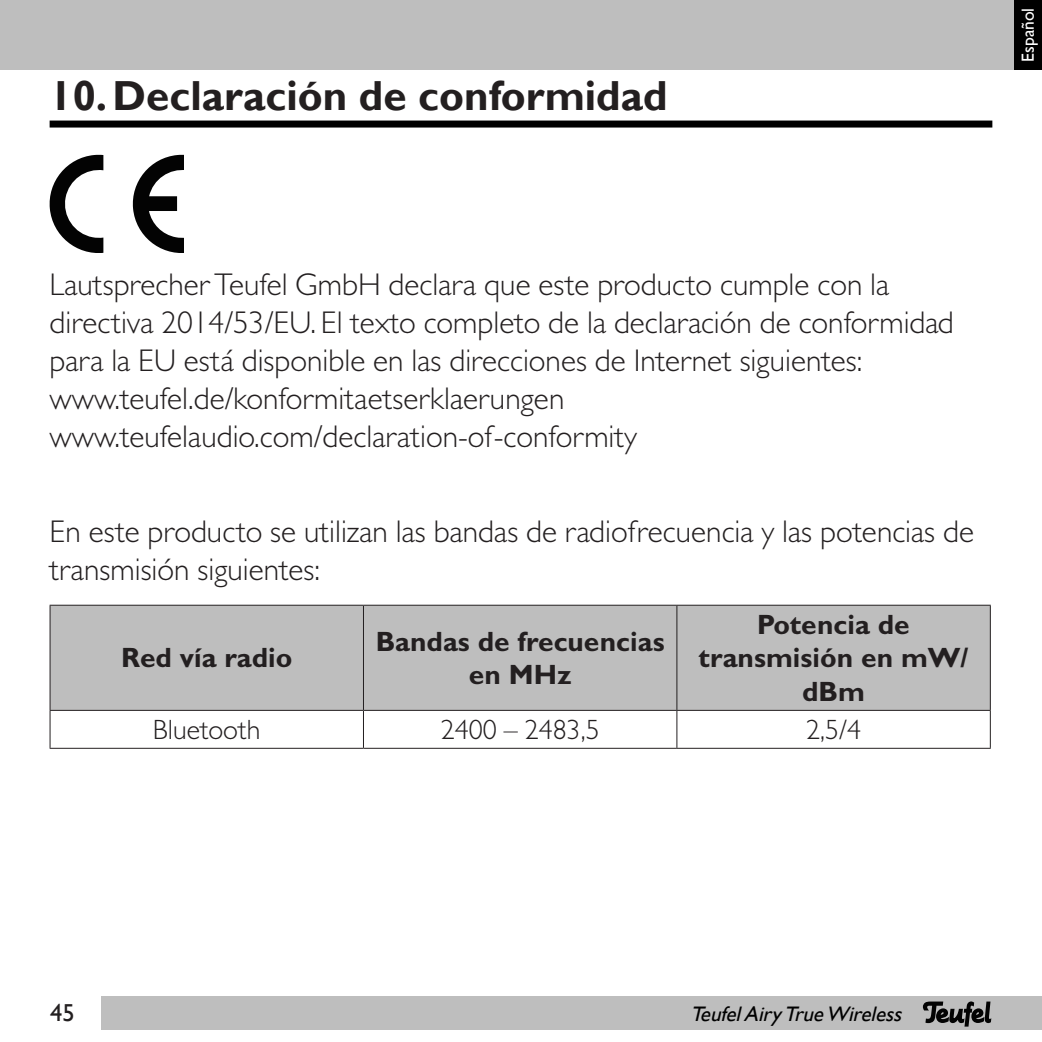
<style>
.page{position:relative;width:1042px;height:1042px;background:#fff}
.page>*{position:absolute;margin:0;border:0;box-sizing:border-box;transform-origin:0 0}
.Heading_1{font:700 42px "Gill Sans";color:#231f20}
.Text{font:300 31.5px/37.8px "Gill Sans MT Pro";color:#231f20}
.t1{font:700 28px/33.6px "Gill Sans MT Pro";color:#231f20;text-align:center}
.t2{font:300 28px "Gill Sans MT Pro";color:#231f20}
.t3{font:24.5px "Gill Sans";color:#231f20}
.t4{font:italic 21px "Gill Sans";color:#000}
.t5{font:17.5px "Gill Sans";color:#fff}
</style>
<div class="page">
<div style="left:0;top:0;width:1015px;height:69px;background:#bebebe"></div>
<div style="left:50px;top:121px;width:942px;height:7px;background:#000"></div>
<div style="left:1014px;top:0;width:28px;height:69px;background:#000"></div>
<div style="left:101px;top:996px;width:941px;height:33px;background:#bebebe"></div>
<svg style="left:923px;top:1001px;width:68px;height:25px"></svg>
<svg style="left:50px;top:155px;width:53px;height:98px"></svg>
<svg style="left:132px;top:155px;width:52px;height:98px"></svg>
<div style="left:51px;top:606px;width:938px;height:104px;background:#bebebe"></div>
<hr style="left:50px;top:604px;width:313px;height:2px;background:#231f20">
<hr style="left:49px;top:606px;width:2px;height:104px;background:#231f20">
<hr style="left:363px;top:604px;width:314px;height:2px;background:#231f20">
<hr style="left:363px;top:606px;width:1px;height:104px;background:#231f20">
<hr style="left:677px;top:604px;width:314px;height:2px;background:#231f20">
<hr style="left:676px;top:606px;width:1px;height:104px;background:#231f20">
<hr style="left:989px;top:606px;width:2px;height:104px;background:#231f20">
<hr style="left:49px;top:711px;width:2px;height:37px;background:#231f20">
<hr style="left:363px;top:711px;width:1px;height:37px;background:#231f20">
<hr style="left:676px;top:711px;width:1px;height:37px;background:#231f20">
<hr style="left:989px;top:711px;width:2px;height:37px;background:#231f20">
<hr style="left:50px;top:710px;width:313px;height:1px;background:#231f20">
<hr style="left:363px;top:710px;width:314px;height:1px;background:#231f20">
<hr style="left:677px;top:710px;width:314px;height:1px;background:#231f20">
<hr style="left:50px;top:748px;width:313px;height:1px;background:#231f20">
<hr style="left:363px;top:748px;width:314px;height:1px;background:#231f20">
<hr style="left:677px;top:748px;width:314px;height:1px;background:#231f20">
<p class="Heading_1" style="left:50px;top:70px;width:619px">10.Declaración de conformidad</p>
<p class="t5" style="left:1018px;top:62px;width:55px;rotate:-90deg">Español</p>
<p class="Text" style="left:50px;top:265px;width:906px">Lautsprecher Teufel GmbH declara que este producto cumple con la directiva 2014/53/EU. El texto completo de la declaración de conformidad para la EU está disponible en las direcciones de Internet siguientes: www.teufel.de/konformitaetserklaerungen www.teufelaudio.com/declaration-of-conformity</p>
<p class="Text" style="left:50px;top:512px;width:926px">En este producto se utilizan las bandas de radiofrecuencia y las potencias de transmisión siguientes:</p>
<p class="t1" style="left:121px;top:640px;width:173px">Red vía radio</p>
<p class="t1" style="left:376px;top:624px;width:290px">Bandas de frecuencias en MHz</p>
<p class="t1" style="left:699px;top:607px;width:271px">Potencia de transmisión en mW/ dBm</p>
<p class="t2" style="left:153px;top:712px;width:109px">Bluetooth</p>
<p class="t2" style="left:441px;top:712px;width:160px">2400 – 2483,5</p>
<p class="t2" style="left:806px;top:712px;width:56px">2,5/4</p>
<p class="t3" style="left:50px;top:999px;width:26px">45</p>
<p class="t4" style="left:690px;top:1002px;width:218px">TeufelAiryTrueWireless</p>
</div>
